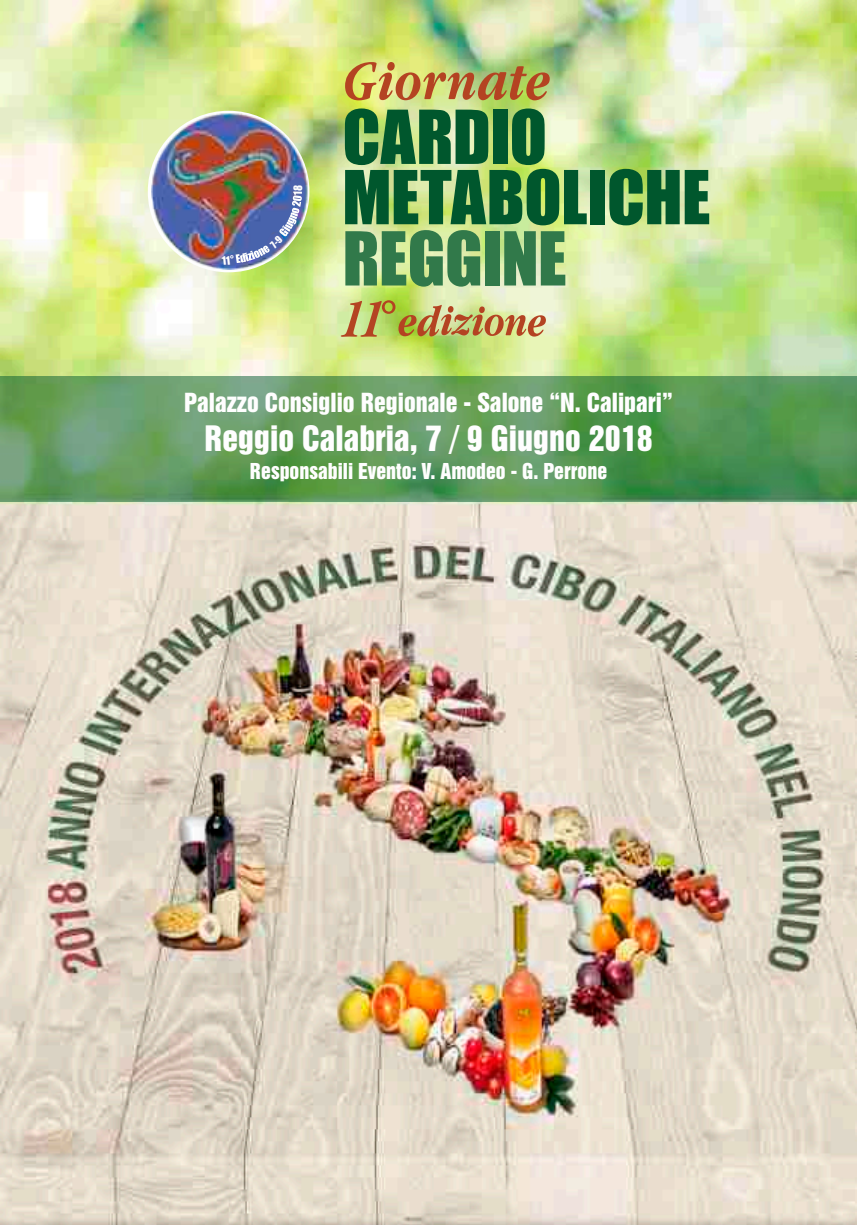
<style>
.page{position:relative;width:857px;height:1225px;background:#fff}
.page>*{position:absolute;margin:0;border:0;box-sizing:border-box;transform-origin:0 0}
.t1{font:italic 600 57px "Garamond Premr Pro";color:#b44322}
.t2{font:32px "Swiss 921 BT Regular A";color:#fefefe}
.t3{font:24px "Swiss 921 BT Regular A";color:#fefefe}
.t4{font:20px "Swiss 921 BT Regular A";color:#fefefe}
</style>
<div class="page">
<img style="left:0;top:0;width:856px;height:1225px">
<img style="left:151px;top:113px;width:157px;height:156px">
<img style="left:345px;top:62px;width:204px;height:38px">
<div style="left:590px;top:170px;width:14px;height:54px;background:#00572d"></div>
<svg style="left:609px;top:169px;width:99px;height:56px"></svg>
<svg style="left:398px;top:305px;width:147px;height:31px"></svg>
<svg style="left:345px;top:108px;width:241px;height:179px"></svg>
<div style="left:0;top:376px;width:855px;height:125px;background:#00572d;opacity:.5"></div>
<img style="left:221px;top:177px;width:84px;height:89px">
<h1 class="t1" style="left:337px;top:295px;width:58px">11°</h1>
<p class="t3" style="left:184px;top:393px;width:490px">Palazzo Consiglio Regionale - Salone “N. Calipari”</p>
<h2 class="t2" style="left:204px;top:426px;width:449px">Reggio Calabria, 7 / 9 Giugno 2018</h2>
<p class="t4" style="left:250px;top:464px;width:358px">Responsabili Evento: V. Amodeo - G. Perrone</p>
</div>
